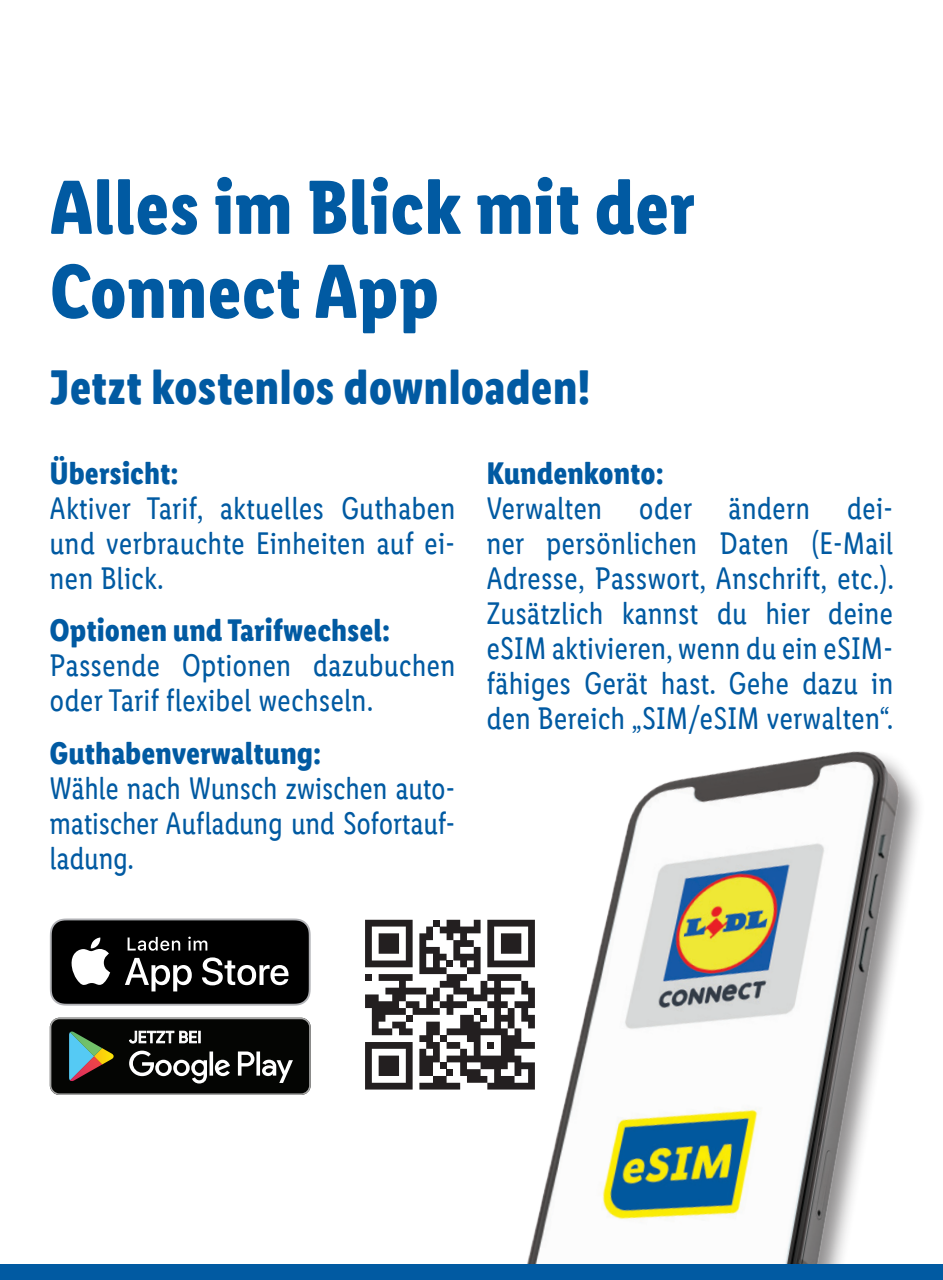
<style>
.page{position:relative;width:943px;height:1280px;background:#fff}
.page>*{position:absolute;margin:0;border:0;box-sizing:border-box;transform-origin:0 0}
.t1{font:700 77px/84px "Lidl Font Cond Pro";color:#015aa2}
.t2{font:700 49px "Lidl Font Cond Pro";color:#015aa2}
.t3{font:31.5px/35px "Lidl Font Cond Pro";color:#015aa2;text-align:justify}
.t4{font:700 31.5px "Lidl Font Cond Pro";color:#015aa2}
</style>
<div class="page">
<svg style="left:50px;top:918px;width:261px;height:88px;background:#303131"></svg>
<svg style="left:50px;top:1018px;width:261px;height:77px;background:#2d302d"></svg>
<svg style="left:365px;top:920px;width:128px;height:169px"></svg>
<img style="left:493px;top:751px;width:427px;height:513px">
<div style="left:0;top:1264px;width:943px;height:16px;background:#015aa2"></div>
<h1 class="t1" style="left:50px;top:165px;width:647px">Alles im Blick mit der<br>Connect App</h1>
<h2 class="t2" style="left:50px;top:358px;width:542px">Jetzt kostenlos downloaden!</h2>
<p class="t4" style="left:50px;top:454px;width:130px">Übersicht:</p>
<p class="t3" style="left:50px;top:490px;width:407px">Aktiver Tarif, aktuelles Guthaben und verbrauchte Einheiten auf ei&shy;nen Blick.</p>
<p class="t4" style="left:50px;top:612px;width:342px">Optionen und Tarifwechsel:</p>
<p class="t3" style="left:50px;top:648px;width:407px">Passende Optionen dazubuchen oder Tarif flexibel wechseln.</p>
<p class="t4" style="left:50px;top:734px;width:273px">Guthabenverwaltung:</p>
<p class="t3" style="left:50px;top:770px;width:407px">Wähle nach Wunsch zwischen auto&shy;matischer Aufladung und Sofortauf&shy;ladung.</p>
<p class="t4" style="left:486px;top:454px;width:179px">Kundenkonto:</p>
<p class="t3" style="left:486px;top:490px;width:409px">Verwalten oder ändern dei&shy;ner persönlichen Daten (E-Mail Adresse, Passwort, Anschrift, etc.).<br>Zusätzlich kannst du hier deine eSIM aktivieren, wenn du ein eSIM&shy;fähiges Gerät hast. Gehe dazu in den Bereich „SIM/eSIM verwalten“.</p>
</div>
